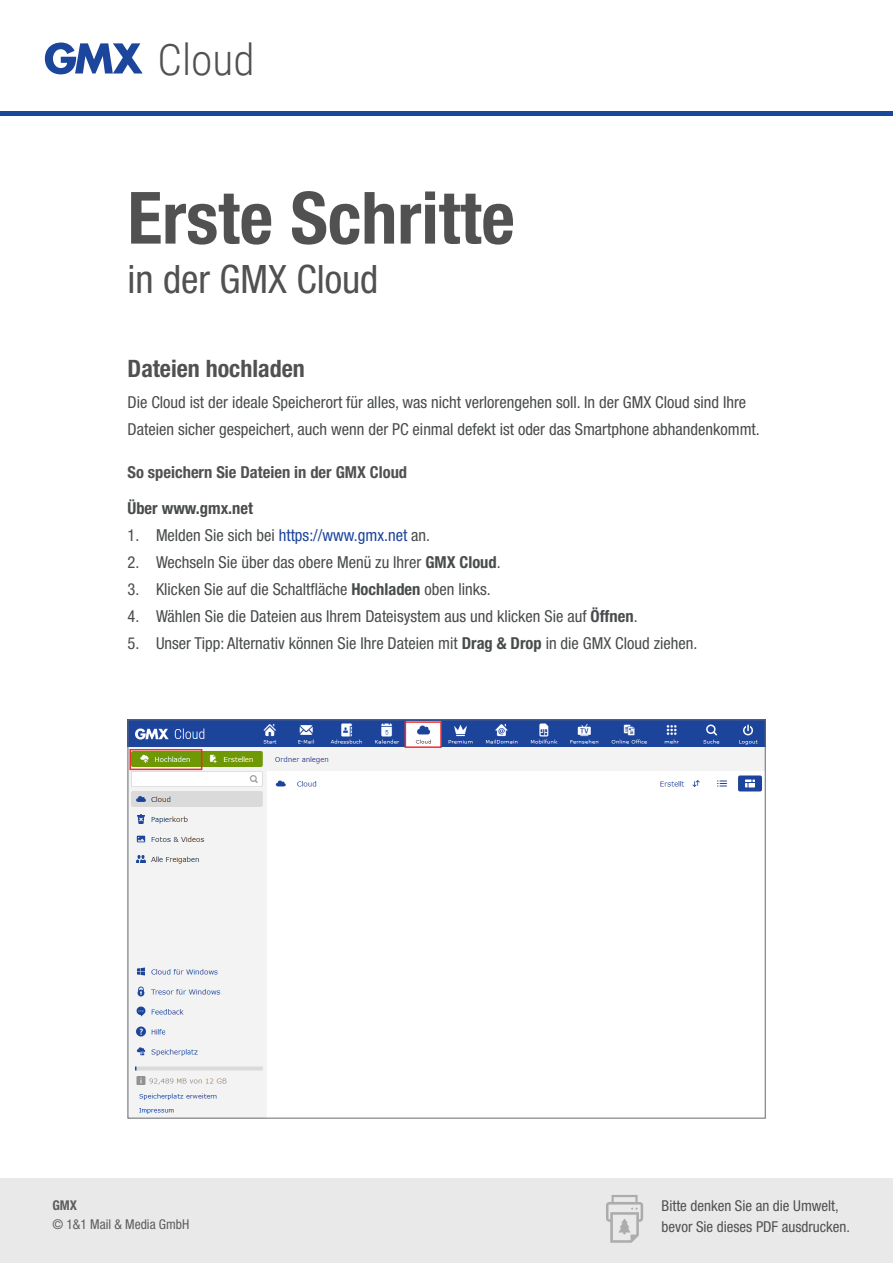
<style>
.page{position:relative;width:893px;height:1263px;background:#fff}
.page>*{position:absolute;margin:0;border:0;box-sizing:border-box;transform-origin:0 0}
.t1{font:700 condensed 72.15px "Helvetica Neue LT Pro";color:#515151}
.t2{font:300 43.5px "Roboto Condensed";color:#515151}
.t3{font:condensed 39.15px "Helvetica Neue LT Pro";color:#515151}
.t4{font:700 condensed 24px "Helvetica Neue LT Pro";color:#515151}
.t5{font:condensed 16.5px/27px "Helvetica Neue LT Pro";color:#494c4d}
.t6{font:700 condensed 16.5px "Helvetica Neue LT Pro";color:#515151}
.t7{font:700 condensed 16.5px "Helvetica Neue LT Pro";color:#494c4d}
.t8{font:condensed 15px/21px "Helvetica Neue LT Pro";color:#515151}
.t9{font:condensed 13.5px "Helvetica Neue LT Pro";color:#231f20}
.t10{font:700 condensed 13.5px "Helvetica Neue LT Pro";color:#231f20}
.s1{color:#1c449b}
.s2{font-weight:700}
</style>
<div class="page">
<div style="left:0;top:1178px;width:893px;height:85px;background:#e9e9e9"></div>
<hr style="left:0;top:112px;width:893px;height:4px;background:#174899">
<svg style="left:45px;top:43px;width:98px;height:31px"></svg>
<svg style="left:606px;top:1195px;width:37px;height:48px"></svg>
<img style="left:129px;top:721px;width:635px;height:395px">
<div style="left:405px;top:721px;width:37px;height:27px;border:2px solid #ee2d2d"></div>
<div style="left:129px;top:749px;width:73px;height:21px;border:2px solid #ee2d2d"></div>
<h2 class="t2" style="left:158px;top:29px;width:99px">Cloud</h2>
<p class="t1" style="left:127px;top:174px;width:389px">Erste Schritte</p>
<p class="t3" style="left:127px;top:257px;width:252px">in der GMX Cloud</p>
<p class="t4" style="left:128px;top:354px;width:179px">Dateien hochladen</p>
<p class="t5" style="left:128px;top:389px;width:634px">Die Cloud ist der ideale Speicherort für alles, was nicht verlorengehen soll. In der GMX Cloud sind Ihre<br>Dateien sicher gespeichert, auch wenn der PC einmal defekt ist oder das Smartphone abhandenkommt.</p>
<p class="t6" style="left:127px;top:462px;width:281px">So speichern Sie Dateien in der GMX Cloud</p>
<p class="t7" style="left:127px;top:498px;width:127px">Über www.gmx.net</p>
<p class="t5" style="left:127px;top:522px;width:304px">1. Melden Sie sich bei <span class="s1">https://www.gmx.net</span> an.</p>
<p class="t5" style="left:127px;top:549px;width:375px">2. Wechseln Sie über das obere Menü zu Ihrer <span class="s2">GMX Cloud</span>.</p>
<p class="t5" style="left:127px;top:576px;width:365px">3. Klicken Sie auf die Schaltfläche <span class="s2">Hochladen</span> oben links.</p>
<p class="t5" style="left:127px;top:603px;width:512px">4. Wählen Sie die Dateien aus Ihrem Dateisystem aus und klicken Sie auf <span class="s2">Öffnen</span>.</p>
<p class="t5" style="left:127px;top:630px;width:571px">5. Unser Tipp: Alternativ können Sie Ihre Dateien mit <span class="s2">Drag &amp; Drop</span> in die GMX Cloud ziehen.</p>
<p class="t10" style="left:52px;top:1196px;width:26px">GMX</p>
<p class="t9" style="left:52px;top:1216px;width:138px">© 1&amp;1 Mail &amp; Media GmbH</p>
<p class="t8" style="left:662px;top:1195px;width:190px">Bitte denken Sie an die Umwelt, bevor Sie dieses PDF ausdrucken.</p>
</div>
